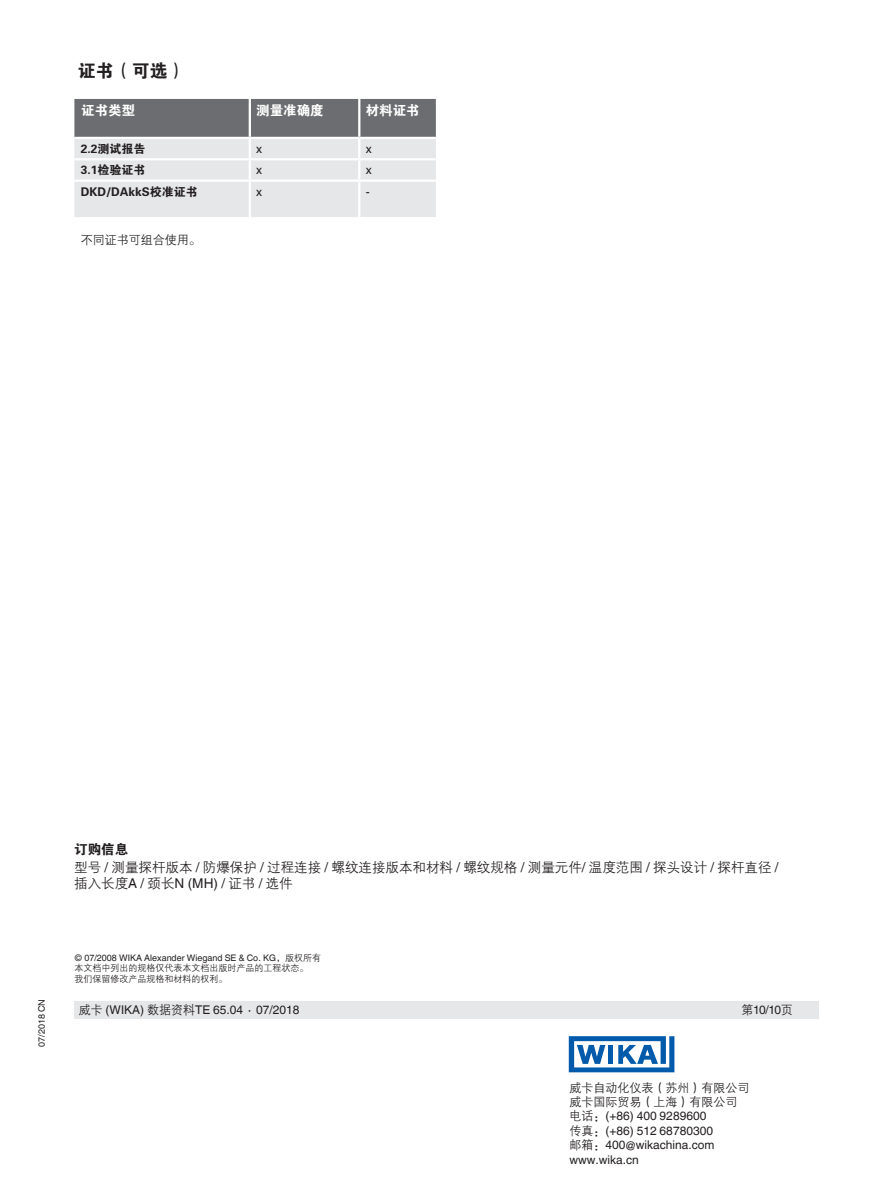
<style>
.page{position:relative;width:893px;height:1188px;background:#fff}
.page>*{position:absolute;margin:0;border:0;box-sizing:border-box;transform-origin:0 0}
.t1{font:18px "FZDHTJW GB1 0";color:#231f20}
.t2{font:13.5px/16.2px "FZZDXJW GB1 0";color:#231f20}
.t3{font:13.5px "FZDHTJW GB1 0";color:#fff}
.t4{font:13.5px "FZDHTJW GB1 0";color:#231f20}
.t5{font:12px/14.4px "Helvetica World";color:#231f20}
.t6{font:12px/14.4px "FZZDXJW GB1 0";color:#231f20}
.t7{font:12px "FZDHTJW GB1 0";color:#231f20}
.t8{font:9px "Helvetica World";color:#231f20}
.t9{font:9px/10.8px "FZZDXJW GB1 0";color:#231f20}
.s1{font-family:"Helvetica World"}
.s2{font-family:"FZZDXJW GB1 0"}
</style>
<div class="page">
<div style="left:74px;top:1001px;width:745px;height:17px;background:#e6e7e9"></div>
<svg style="left:569px;top:1036px;width:105px;height:36px"></svg>
<svg style="left:74px;top:99px;width:362px;height:118px;background:#bdbec1"></svg>
<hr style="left:74px;top:158px;width:176px;height:2px;background:#fff">
<hr style="left:250px;top:158px;width:109px;height:2px;background:#fff">
<hr style="left:249px;top:160px;width:2px;height:20px;background:#fff">
<hr style="left:359px;top:158px;width:77px;height:2px;background:#fff">
<hr style="left:358px;top:160px;width:2px;height:20px;background:#fff">
<hr style="left:74px;top:180px;width:176px;height:2px;background:#fff">
<hr style="left:250px;top:180px;width:109px;height:2px;background:#fff">
<hr style="left:249px;top:182px;width:2px;height:35px;background:#fff">
<hr style="left:359px;top:180px;width:77px;height:2px;background:#fff">
<hr style="left:358px;top:182px;width:2px;height:35px;background:#fff">
<hr style="left:74px;top:137px;width:176px;height:2px;background:#fff">
<hr style="left:250px;top:137px;width:109px;height:2px;background:#fff">
<hr style="left:359px;top:137px;width:77px;height:2px;background:#fff">
<h1 class="t1" style="left:78px;top:60px;width:109px">证书（可选）</h1>
<p class="t3" style="left:81px;top:103px;width:55px">证书类型</p>
<p class="t3" style="left:256px;top:103px;width:69px">测量准确度</p>
<p class="t3" style="left:366px;top:103px;width:55px">材料证书</p>
<p class="t7" style="left:81px;top:142px;width:66px">2.2测试报告</p>
<p class="t5" style="left:256px;top:142px;width:7px">x</p>
<p class="t5" style="left:366px;top:142px;width:7px">x</p>
<p class="t5" style="left:256px;top:163px;width:7px">x</p>
<p class="t5" style="left:366px;top:163px;width:7px">x</p>
<p class="t7" style="left:81px;top:164px;width:66px">3.1检验证书</p>
<p class="t7" style="left:81px;top:185px;width:119px">DKD/DAkkS校准证书</p>
<p class="t5" style="left:256px;top:184px;width:7px">x</p>
<p class="t5" style="left:366px;top:184px;width:5px">-</p>
<p class="t6" style="left:81px;top:233px;width:121px">不同证书可组合使用。</p>
<p class="t4" style="left:74px;top:842px;width:55px">订购信息</p>
<p class="t2" style="left:74px;top:859px;width:706px">型号 <span class="s1">/</span> 测量探杆版本 <span class="s1">/</span> 防爆保护 <span class="s1">/</span> 过程连接 <span class="s1">/</span> 螺纹连接版本和材料 <span class="s1">/</span> 螺纹规格 <span class="s1">/</span> 测量元件<span class="s1">/</span> 温度范围 <span class="s1">/</span> 探头设计 <span class="s1">/</span> 探杆直径 <span class="s1">/</span>插入长度<span class="s1">A /</span> 颈长<span class="s1">N (MH) /</span> 证书 <span class="s1">/</span> 选件</p>
<p class="t8" style="left:74px;top:952px;width:248px">© 07/2008 WIKA Alexander Wiegand SE &amp; Co. KG<span class="s2">，版权所有</span></p>
<p class="t9" style="left:74px;top:963px;width:235px">本文档中列出的规格仅代表本文档出版时产品的工程状态。我们保留修改产品规格和材料的权利。</p>
<p class="t8" style="left:36px;top:1047px;width:49px;rotate:-90deg">07/2018 CN</p>
<p class="t5" style="left:79px;top:1003px;width:222px"><span class="s2">威卡</span> (WIKA) <span class="s2">数据资料</span>TE 65.04 ∙ 07/2018</p>
<p class="t5" style="left:741px;top:1003px;width:53px"><span class="s2">第</span>10/10<span class="s2">页</span></p>
<p class="t6" style="left:569px;top:1081px;width:181px">威卡自动化仪表（苏州）有限公司威卡国际贸易（上海）有限公司</p>
<p class="t5" style="left:569px;top:1109px;width:147px"><span class="s2">电话：</span>(+86) 400 9289600<span class="s2">传真：</span>(+86) 512 68780300<span class="s2">邮箱：</span>400@wikachina.com www.wika.cn</p>
</div>
